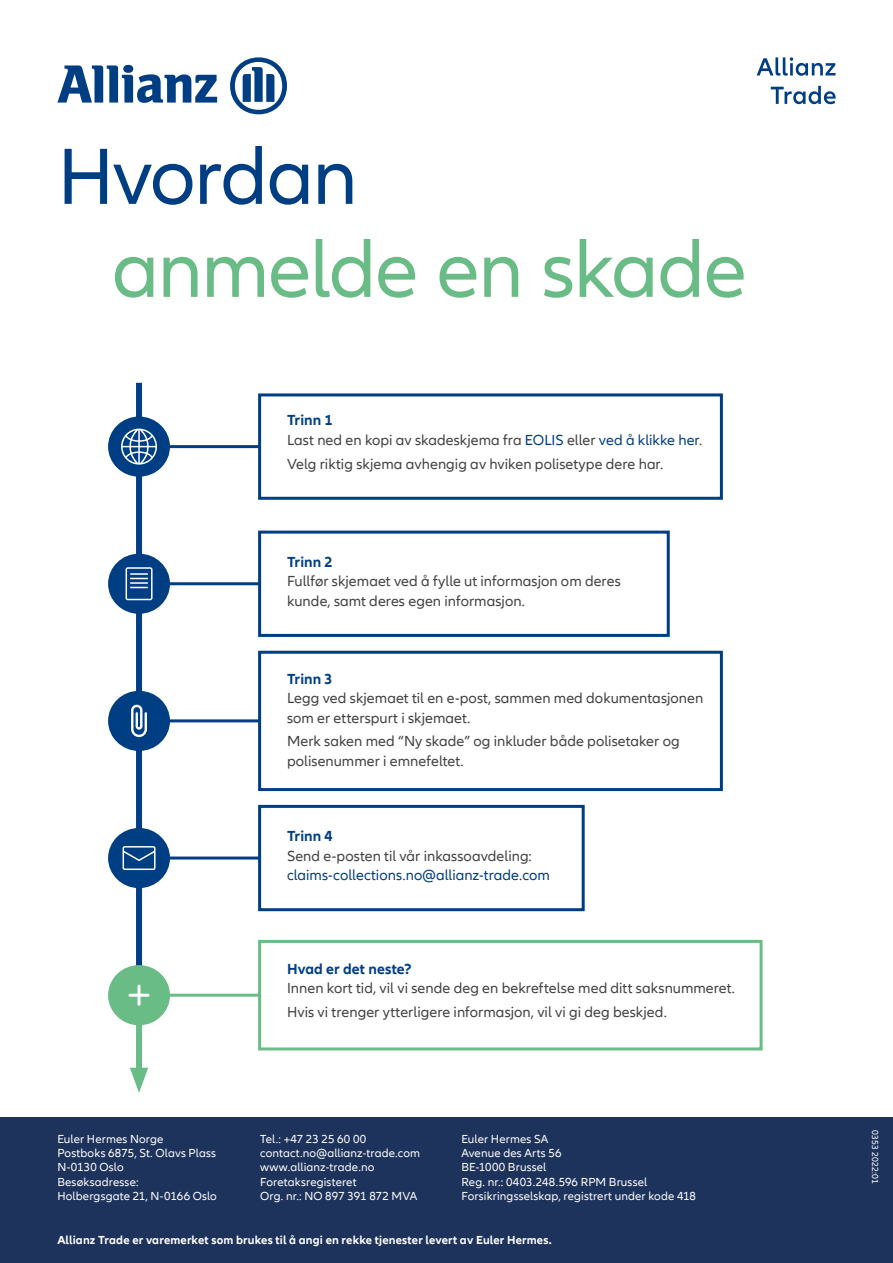
<style>
.page{position:relative;width:893px;height:1263px;background:#fff}
.page>*{position:absolute;margin:0;border:0;box-sizing:border-box;transform-origin:0 0}
.t1{font:82.5px "Allianz Neo";letter-spacing:-.02em;color:#6abc86}
.t2{font:82.5px "Allianz Neo";letter-spacing:-.02em;color:#003e84}
.t3{font:15px/19.5px "Allianz Neo";letter-spacing:.005em;color:#414140}
.t4{font:15px "Allianz Neo";color:#003e84}
.t5{font:700 15px "Allianz Neo";letter-spacing:.005em;color:#003e84}
.t6{font:12px/14.4px "Allianz Neo";letter-spacing:.01em;color:#fff}
.t7{font:700 12px "Allianz Neo";letter-spacing:.01em;color:#fff}
.t8{font:9px "Allianz Neo";letter-spacing:.015em;color:#fff}
.s1{font-weight:700;color:#003e84}
.s2{color:#003e84}
</style>
<div class="page">
<div style="left:136px;top:1018px;width:6px;height:60px;background:#6abc86"></div>
<svg style="left:130px;top:1068px;width:18px;height:25px"></svg>
<div style="left:136px;top:383px;width:6px;height:600px;background:#003e84"></div>
<hr style="left:139px;top:445px;width:123px;height:3px;background:#003e84">
<div style="left:258px;top:393px;width:465px;height:107px;background:#fff;border:3px solid #003e84"></div>
<div style="left:108px;top:416px;width:62px;height:61px;background:#003e84;border-radius:50%"></div>
<svg style="left:121px;top:429px;width:36px;height:36px"></svg>
<hr style="left:139px;top:719px;width:123px;height:3px;background:#003e84">
<div style="left:258px;top:651px;width:465px;height:140px;background:#fff;border:3px solid #003e84"></div>
<div style="left:108px;top:691px;width:62px;height:60px;background:#003e84;border-radius:50%"></div>
<svg style="left:131px;top:705px;width:16px;height:32px"></svg>
<hr style="left:139px;top:582px;width:123px;height:3px;background:#003e84">
<div style="left:258px;top:531px;width:412px;height:106px;background:#fff;border:3px solid #003e84"></div>
<div style="left:108px;top:554px;width:62px;height:60px;background:#003e84;border-radius:50%"></div>
<svg style="left:126px;top:567px;width:27px;height:33px"></svg>
<hr style="left:139px;top:856px;width:123px;height:3px;background:#003e84">
<div style="left:258px;top:805px;width:327px;height:106px;background:#fff;border:3px solid #003e84"></div>
<div style="left:108px;top:828px;width:62px;height:60px;background:#003e84;border-radius:50%"></div>
<svg style="left:123px;top:846px;width:33px;height:24px"></svg>
<hr style="left:139px;top:994px;width:123px;height:3px;background:#6abc86">
<div style="left:258px;top:940px;width:505px;height:110px;background:#fff;border:3px solid #6abc86"></div>
<div style="left:108px;top:965px;width:62px;height:60px;background:#6abc86;border-radius:50%"></div>
<svg style="left:129px;top:985px;width:21px;height:21px"></svg>
<div style="left:0;top:1118px;width:893px;height:145px;background:#1e335c"></div>
<svg style="left:771px;top:86px;width:65px;height:18px"></svg>
<svg style="left:757px;top:57px;width:79px;height:19px"></svg>
<svg style="left:57px;top:65px;width:160px;height:38px"></svg>
<svg style="left:230px;top:57px;width:57px;height:57px"></svg>
<h1 class="t2" style="left:57px;top:129px;width:302px">Hvordan</h1>
<h1 class="t1" style="left:112px;top:222px;width:636px">anmelde en skade</h1>
<p class="t3" style="left:287px;top:411px;width:417px"><span class="s1">Trinn 1<br></span>Last ned en kopi av skadeskjema fra <span class="s2">EOLIS</span> eller <span class="s2">ved å klikke her</span>.</p>
<p class="t3" style="left:287px;top:454px;width:378px">Velg riktig skjema avhengig av hviken polisetype dere har.</p>
<p class="t5" style="left:287px;top:553px;width:47px">Trinn 2</p>
<p class="t3" style="left:287px;top:572px;width:335px">Fullfør skjemaet ved å fylle ut informasjon om deres kunde, samt deres egen informasjon.</p>
<p class="t5" style="left:287px;top:670px;width:47px">Trinn 3</p>
<p class="t3" style="left:287px;top:689px;width:418px">Legg ved skjemaet til en e-post, sammen med dokumentasjonen som er etterspurt i skjemaet.</p>
<p class="t3" style="left:287px;top:732px;width:394px">Merk saken med “Ny skade” og inkluder både polisetaker og polisenummer i emnefeltet.</p>
<p class="t5" style="left:287px;top:827px;width:47px">Trinn 4</p>
<p class="t3" style="left:287px;top:846px;width:246px">Send e-posten til vår inkassoavdeling:</p>
<p class="t4" style="left:287px;top:866px;width:264px">claims-collections.no@allianz-trade.com</p>
<p class="t5" style="left:287px;top:960px;width:126px">Hvad er det neste?</p>
<p class="t3" style="left:287px;top:977px;width:450px;line-height:23.7px">Innen kort tid, vil vi sende deg en bekreftelse med ditt saksnummeret.<br>Hvis vi trenger ytterligere informasjon, vil vi gi deg beskjed.</p>
<p class="t6" style="left:57px;top:1132px;width:161px">Euler Hermes Norge<br>Postboks 6875, St. Olavs Plass<br>N-0130 Oslo<br>Besøksadresse:<br>Holbergsgate 21, N-0166 Oslo</p>
<p class="t6" style="left:260px;top:1132px;width:162px">Tel.: +47 23 25 60 00 contact.no@allianz-trade.com www.allianz-trade.no<br>Foretaksregisteret<br>Org. nr.: NO 897 391 872 MVA</p>
<p class="t7" style="left:57px;top:1233px;width:496px">Allianz Trade er varemerket som brukes til å angi en rekke tjenester levert av Euler Hermes.</p>
<p class="t6" style="left:461px;top:1132px;width:236px">Euler Hermes SA<br>Avenue des Arts 56<br>BE-1000 Brussel<br>Reg. nr.: 0403.248.596 RPM Brussel<br>Forsikringsselskap, registrert under kode 418</p>
<p class="t8" style="left:880px;top:1130px;width:55px;rotate:90deg">0353 2022:01</p>
</div>
